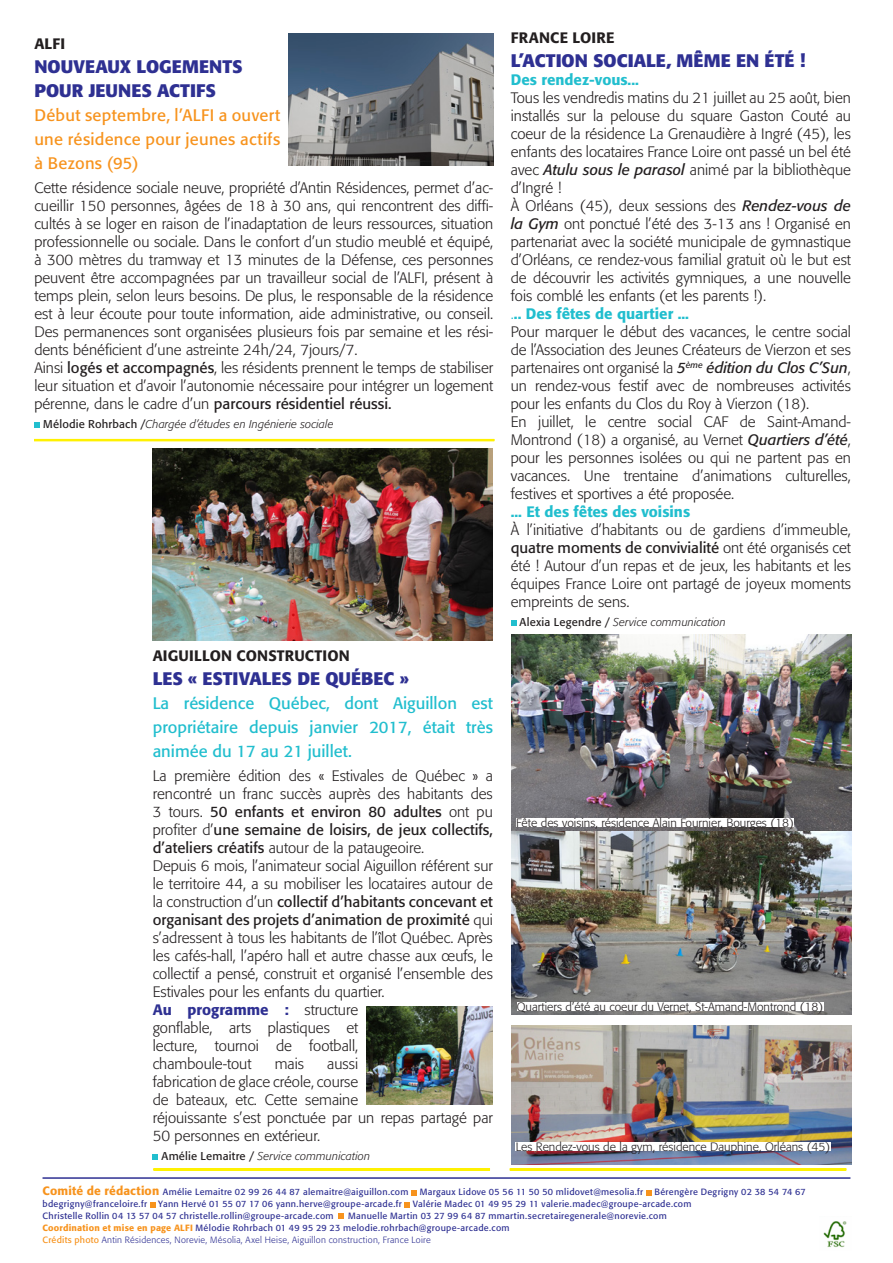
<style>
.page{position:relative;width:893px;height:1263px;background:#fff}
.page>*{position:absolute;margin:0;border:0;box-sizing:border-box;transform-origin:0 0}
.titre_1_article{font:700 18px "Formata";letter-spacing:.005em;color:#2e3092}
.titre_1_article-2{font:16.5px/24px "Formata";color:#21bece;text-align:justify}
.Chapô_courant{font:16.5px/24px "Formata";letter-spacing:.015em;color:#f7931d;text-align:justify}
.titre_1_article-3{font:300 15px/18px "Formata";color:#231f20;text-align:justify}
.titre_1_article-4{font:500 15px "Formata";color:#21bece}
.logos_tête_article{font:500 15px "Formata";letter-spacing:.01em;color:#231f20}
.t1{font:300 12px "Formata";color:#231f20}
.Normal__Web{font:italic 300 11.25px "Formata";letter-spacing:.01em;color:#231f20}
.t2{font:9px/12px "Formata";letter-spacing:.03em;color:#2e3092}
.t3{font:300 9px "Formata";letter-spacing:.03em;color:#2e3092}
.s1{font-weight:400}
.s2{font-weight:400;font-style:normal}
.s3{font-weight:400;font-style:italic}
.s4{font-weight:300}
.s5{font-weight:500;color:#2e3092}
.s6{font-weight:500;font-size:12px;color:#f7931d}
.s7{font-weight:500;color:#f7931d}
.s8{font-weight:400;color:#f7931d}
</style>
<div class="page">
<img style="left:823px;top:1221px;width:24px;height:27px">
<hr style="left:34px;top:439px;width:460px;height:2px;background:#fff101">
<hr style="left:510px;top:1168px;width:336px;height:2px;background:#fff101">
<svg style="left:153px;top:1154px;width:5px;height:6px"></svg>
<svg style="left:34px;top:422px;width:6px;height:6px"></svg>
<img style="left:289px;top:34px;width:204px;height:132px">
<img style="left:152px;top:449px;width:341px;height:191px">
<img style="left:367px;top:1007px;width:126px;height:97px">
<hr style="left:153px;top:1168px;width:337px;height:2px;background:#fff101">
<img style="left:511px;top:635px;width:341px;height:379px">
<img style="left:511px;top:1026px;width:341px;height:138px">
<svg style="left:511px;top:620px;width:5px;height:6px"></svg>
<div style="left:516px;top:818px;width:278px;height:9px;background:#fff"></div>
<div style="left:517px;top:1002px;width:306px;height:9px;background:#fff"></div>
<div style="left:516px;top:1142px;width:315px;height:9px;background:#fff"></div>
<hr style="left:43px;top:1177px;width:807px;height:2px;background:#2e3092">
<svg style="left:411px;top:1190px;width:6px;height:5px"></svg>
<svg style="left:646px;top:1190px;width:6px;height:5px"></svg>
<svg style="left:150px;top:1202px;width:5px;height:5px"></svg>
<svg style="left:405px;top:1202px;width:5px;height:5px"></svg>
<svg style="left:338px;top:1213px;width:6px;height:5px"></svg>
<p class="logos_tête_article" style="left:34px;top:34px;width:32px">ALFI</p>
<p class="titre_1_article" style="left:34px;top:55px;width:210px">NOUVEAUX LOGEMENTS</p>
<p class="titre_1_article" style="left:34px;top:79px;width:183px">POUR JEUNES ACTIFS</p>
<p class="Chapô_courant" style="left:34px;top:103px;width:247px">Début septembre, l’ALFI a ouvert une résidence pour jeunes actifs à Bezons (95)</p>
<p class="titre_1_article-3" style="left:34px;top:178px;width:460px">Cette résidence sociale neuve, propriété d’Antin Résidences, permet d’ac&shy;cueillir 150 personnes, âgées de 18 à 30 ans, qui rencontrent des diffi&shy;cultés à se loger en raison de l’inadaptation de leurs ressources, situation professionnelle ou sociale. Dans le confort d’un studio meublé et équipé, à 300 mètres du tramway et 13 minutes de la Défense, ces personnes peuvent être accompagnées par un travailleur social de l’ALFI, présent à temps plein, selon leurs besoins. De plus, le responsable de la résidence est à leur écoute pour toute information, aide administrative, ou conseil.<br>Des permanences sont organisées plusieurs fois par semaine et les rési&shy;dents bénéficient d’une astreinte 24h/24, 7jours/7.</p>
<p class="titre_1_article-3" style="left:34px;top:358px;width:460px">Ainsi <span class="s1">logés et accompagnés</span>, les résidents prennent le temps de stabiliser leur situation et d’avoir l’autonomie nécessaire pour intégrer un logement pérenne, dans le cadre d’un <span class="s1">parcours résidentiel réussi.</span></p>
<p class="Normal__Web" style="left:43px;top:417px;width:292px"><span class="s2">Mélodie Rohrbach /</span>Chargée d’études en Ingénierie sociale</p>
<p class="logos_tête_article" style="left:511px;top:28px;width:105px">FRANCE LOIRE</p>
<p class="titre_1_article" style="left:511px;top:49px;width:296px">L’ACTION SOCIALE, MÊME EN ÉTÉ !</p>
<p class="titre_1_article-4" style="left:511px;top:70px;width:130px">Des rendez-vous...</p>
<p class="titre_1_article-3" style="left:511px;top:88px;width:342px">Tous les vendredis matins du 21 juillet au 25 août, bien installés sur la pelouse du square Gaston Couté au coeur de la résidence La Grenaudière à Ingré (45), les enfants des locataires France Loire ont passé un bel été avec <span class="s3">Atulu sous le parasol</span> animé par la bibliothèque d’Ingré !</p>
<p class="titre_1_article-3" style="left:511px;top:196px;width:342px">À Orléans (45), deux sessions des <span class="s3">Rendez-vous de la Gym</span> ont ponctué l’été des 3-13 ans ! Organisé en partenariat avec la société municipale de gymnastique d’Orléans, ce rendez-vous familial gratuit où le but est de découvrir les activités gymniques, a une nouvelle fois comblé les enfants (et les parents !).</p>
<p class="titre_1_article-4" style="left:511px;top:304px;width:180px"><span class="s4">.</span>.. Des fêtes de quartier ...</p>
<p class="titre_1_article-3" style="left:511px;top:322px;width:342px">Pour marquer le début des vacances, le centre social de l’Association des Jeunes Créateurs de Vierzon et ses partenaires ont organisé la <span class="s3">5</span><sup>ème</sup> <span class="s3">édition du Clos C’Sun</span>, un rendez-vous festif avec de nombreuses activités pour les enfants du Clos du Roy à Vierzon (18).</p>
<p class="titre_1_article-3" style="left:511px;top:412px;width:342px">En juillet, le centre social CAF de Saint-Amand-Montrond (18) a organisé, au Vernet <span class="s3">Quartiers d’été</span>, pour les personnes isolées ou qui ne partent pas en vacances. Une trentaine d’animations culturelles, festives et sportives a été proposée.</p>
<p class="titre_1_article-4" style="left:511px;top:502px;width:181px">... Et des fêtes des voisins</p>
<p class="titre_1_article-3" style="left:511px;top:520px;width:342px">À l’initiative d’habitants ou de gardiens d’immeuble, <span class="s1">quatre moments de convivialité</span> ont été organisés cet été ! Autour d’un repas et de jeux, les habitants et les équipes France Loire ont partagé de joyeux moments empreints de sens.</p>
<p class="Normal__Web" style="left:520px;top:615px;width:208px"><span class="s2">Alexia Legendre /</span> Service communication</p>
<p class="logos_tête_article" style="left:153px;top:646px;width:199px">AIGUILLON CONSTRUCTION</p>
<p class="titre_1_article" style="left:153px;top:667px;width:257px">LES « ESTIVALES DE QUÉBEC »</p>
<p class="titre_1_article-2" style="left:153px;top:691px;width:342px">La résidence Québec, dont Aiguillon est propriétaire depuis janvier 2017, était très animée du 17 au 21 juillet.</p>
<p class="titre_1_article-3" style="left:153px;top:766px;width:342px">La première édition des « Estivales de Québec » a rencontré un franc succès auprès des habitants des 3 tours. <span class="s1">50 enfants et environ 80 adultes</span> ont pu profiter d’<span class="s1">une semaine de loisirs, de jeux collectifs, d’ateliers créatifs</span> autour de la pataugeoire.</p>
<p class="titre_1_article-3" style="left:153px;top:856px;width:342px">Depuis 6 mois, l’animateur social Aiguillon référent sur le territoire 44, a su mobiliser les locataires autour de la construction d’un <span class="s1">collectif d’habitants concevant et organisant des projets d’animation de proximité</span> qui s’adressent à tous les habitants de l’îlot Québec. Après les cafés-hall, l’apéro hall et autre chasse aux œufs, le collectif a pensé, construit et organisé l’ensemble des Estivales pour les enfants du quartier.</p>
<p class="titre_1_article-3" style="left:153px;top:1000px;width:207px"><span class="s5">Au programme :</span> structure gonflable, arts plastiques et lecture, tournoi de football, chamboule-tout</p>
<p class="t1" style="left:516px;top:816px;width:279px">Fête des voisins, résidence Alain Fournier, Bourges (18)</p>
<p class="t1" style="left:517px;top:999px;width:308px">Quartiers d’été au coeur du Vernet, St-Amand-Montrond (18)</p>
<p class="titre_1_article-3" style="left:153px;top:1054px;width:342px;text-align:left;text-indent:175px">aussi<br>fabrication de glace créole, course<br>de bateaux, etc. Cette semaine<br>réjouissante s’est ponctuée par un repas partagé par<br>50 personnes en extérieur.</p>
<p class="Normal__Web" style="left:162px;top:1149px;width:210px"><span class="s2">Amélie Lemaitre /</span> Service communication</p>
<p class="titre_1_article-3" style="left:275px;top:1054px;width:31px">mais</p>
<p class="t1" style="left:516px;top:1140px;width:316px">Les Rendez-vous de la gym, résidence Dauphine, Orléans (45)</p>
<p class="t2" style="left:43px;top:1186px;width:765px"><span class="s6">Comité de rédaction</span> Amélie Lemaitre 02 99 26 44 87 alemaitre@aiguillon.com Margaux Lidove 05 56 11 50 50 mlidovet@mesolia.fr Bérengère Degrigny 02 38 54 74 67 bdegrigny@franceloire.fr Yann Hervé 01 55 07 17 06 yann.herve@groupe-arcade.fr Valérie Madec 01 49 95 29 11 valerie.madec@groupe-arcade.com</p>
<p class="t2" style="left:43px;top:1210px;width:293px">Christelle Rollin 04 13 57 04 57 christelle.rollin@groupe-arcade.com</p>
<p class="t2" style="left:348px;top:1210px;width:320px">Manuelle Martin 03 27 99 64 87 mmartin.secretairegenerale@norevie.com</p>
<p class="t2" style="left:43px;top:1222px;width:469px"><span class="s7">Coordination et mise en page ALFI</span> Mélodie Rohrbach 01 49 95 29 23 melodie.rohrbach@groupe-arcade.com</p>
<p class="t3" style="left:43px;top:1235px;width:390px"><span class="s8">Crédits photo</span> Antin Résidences, Norevie, Mésolia, Axel Heise, Aiguillon construction, France Loire</p>
</div>
